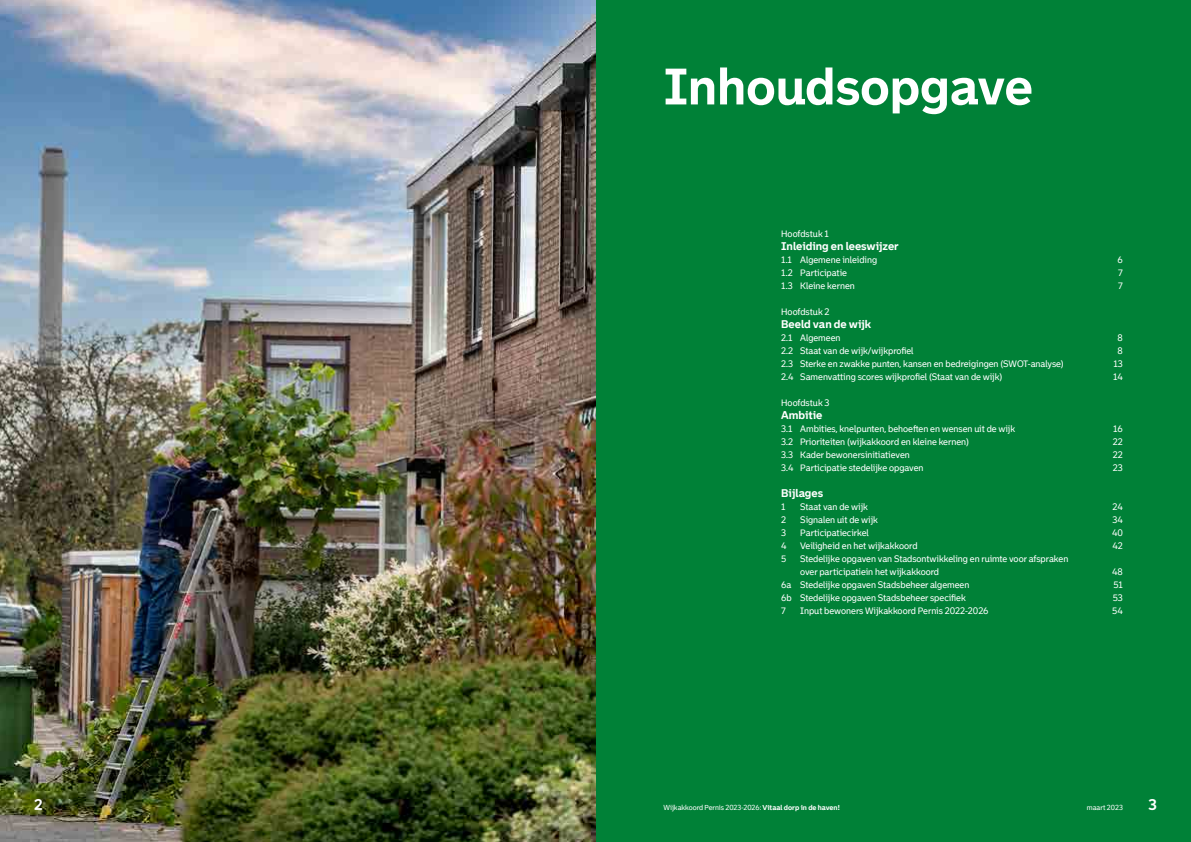
<style>
.page{position:relative;width:1191px;height:842px;background:#fff}
.page>*{position:absolute;margin:0;border:0;box-sizing:border-box;transform-origin:0 0}
.Rotterdam_Titel_bold{font:700 50px "Bolder";color:#fff}
.t1{font:700 15px "Bolder";color:#fff}
.Rotterdam_Subtitel_b{font:700 11px "Bolder";color:#fff}
.Rotterdam_Platte_tek{font:9px/13px "Bolder";color:#fff}
.Rotterdam_Subtitel_b-2{font:9px "Bolder";color:#fff}
.t2{font:7px "Bolder";color:#fff}
.s1{font-weight:700}
</style>
<div class="page">
<div style="left:595px;top:0;width:596px;height:842px;background:#008137"></div>
<img style="left:0;top:0;width:595px;height:842px">
<p class="Rotterdam_Titel_bold" style="left:663px;top:55px;width:371px">Inhoudsopgave</p>
<p class="Rotterdam_Subtitel_b-2" style="left:781px;top:228px;width:49px">Hoofdstuk 1</p>
<p class="Rotterdam_Subtitel_b" style="left:781px;top:239px;width:119px">Inleiding en leeswijzer</p>
<p class="Rotterdam_Platte_tek" style="left:781px;top:253px;width:97px">1.1 Algemene inleiding</p>
<p class="Rotterdam_Platte_tek" style="left:1117px;top:253px;width:7px">6</p>
<p class="Rotterdam_Platte_tek" style="left:781px;top:266px;width:67px">1.2 Participatie</p>
<p class="Rotterdam_Platte_tek" style="left:1118px;top:266px;width:6px">7</p>
<p class="Rotterdam_Platte_tek" style="left:781px;top:279px;width:75px">1.3 Kleine kernen</p>
<p class="Rotterdam_Platte_tek" style="left:1118px;top:279px;width:6px">7</p>
<p class="Rotterdam_Subtitel_b-2" style="left:781px;top:306px;width:50px">Hoofdstuk 2</p>
<p class="Rotterdam_Subtitel_b" style="left:781px;top:317px;width:91px">Beeld van de wijk</p>
<p class="Rotterdam_Platte_tek" style="left:781px;top:331px;width:61px">2.1 Algemeen</p>
<p class="Rotterdam_Platte_tek" style="left:1117px;top:331px;width:7px">8</p>
<p class="Rotterdam_Platte_tek" style="left:781px;top:344px;width:134px">2.2 Staat van de wijk/wijkprofiel</p>
<p class="Rotterdam_Platte_tek" style="left:1117px;top:344px;width:7px">8</p>
<p class="Rotterdam_Platte_tek" style="left:781px;top:357px;width:284px">2.3 Sterke en zwakke punten, kansen en bedreigingen (SWOT-analyse)</p>
<p class="Rotterdam_Platte_tek" style="left:1113px;top:357px;width:11px">13</p>
<p class="Rotterdam_Platte_tek" style="left:781px;top:370px;width:223px">2.4 Samenvatting scores wijkprofiel (Staat van de wijk)</p>
<p class="Rotterdam_Platte_tek" style="left:1113px;top:370px;width:11px">14</p>
<p class="Rotterdam_Subtitel_b-2" style="left:781px;top:397px;width:50px">Hoofdstuk 3</p>
<p class="Rotterdam_Subtitel_b" style="left:781px;top:408px;width:43px">Ambitie</p>
<p class="Rotterdam_Platte_tek" style="left:781px;top:422px;width:235px">3.1 Ambities, knelpunten, behoeften en wensen uit de wijk</p>
<p class="Rotterdam_Platte_tek" style="left:1113px;top:422px;width:11px">16</p>
<p class="Rotterdam_Platte_tek" style="left:781px;top:435px;width:189px">3.2 Prioriteiten (wijkakkoord en kleine kernen)</p>
<p class="Rotterdam_Platte_tek" style="left:1113px;top:435px;width:11px">22</p>
<p class="Rotterdam_Platte_tek" style="left:781px;top:448px;width:130px">3.3 Kader bewonersinitiatieven</p>
<p class="Rotterdam_Platte_tek" style="left:1113px;top:448px;width:11px">22</p>
<p class="Rotterdam_Platte_tek" style="left:781px;top:461px;width:144px">3.4 Participatie stedelijke opgaven</p>
<p class="Rotterdam_Platte_tek" style="left:1112px;top:461px;width:12px">23</p>
<p class="Rotterdam_Subtitel_b" style="left:781px;top:486px;width:43px">Bijlages</p>
<p class="Rotterdam_Platte_tek" style="left:781px;top:500px;width:6px">1</p>
<p class="Rotterdam_Platte_tek" style="left:800px;top:500px;width:69px">Staat van de wijk</p>
<p class="Rotterdam_Platte_tek" style="left:1112px;top:500px;width:12px">24</p>
<p class="Rotterdam_Platte_tek" style="left:781px;top:513px;width:6px">2</p>
<p class="Rotterdam_Platte_tek" style="left:800px;top:513px;width:79px">Signalen uit de wijk</p>
<p class="Rotterdam_Platte_tek" style="left:1112px;top:513px;width:12px">34</p>
<p class="Rotterdam_Platte_tek" style="left:781px;top:526px;width:7px">3</p>
<p class="Rotterdam_Platte_tek" style="left:800px;top:526px;width:70px">Participatiecirkel</p>
<p class="Rotterdam_Platte_tek" style="left:1112px;top:526px;width:12px">40</p>
<p class="Rotterdam_Platte_tek" style="left:781px;top:539px;width:7px">4</p>
<p class="Rotterdam_Platte_tek" style="left:800px;top:539px;width:119px">Veiligheid en het wijkakkoord</p>
<p class="Rotterdam_Platte_tek" style="left:1112px;top:539px;width:12px">42</p>
<p class="Rotterdam_Platte_tek" style="left:781px;top:552px;width:7px">5</p>
<p class="Rotterdam_Platte_tek" style="left:800px;top:552px;width:270px">Stedelijke opgaven van Stadsontwikkeling en ruimte voor afspraken over participatiein het wijkakkoord</p>
<p class="Rotterdam_Platte_tek" style="left:1112px;top:565px;width:12px">48</p>
<p class="Rotterdam_Platte_tek" style="left:781px;top:578px;width:190px">6a Stedelijke opgaven Stadsbeheer algemeen</p>
<p class="Rotterdam_Platte_tek" style="left:1113px;top:578px;width:11px">51</p>
<p class="Rotterdam_Platte_tek" style="left:781px;top:591px;width:186px">6b Stedelijke opgaven Stadsbeheer specifiek</p>
<p class="Rotterdam_Platte_tek" style="left:1112px;top:591px;width:12px">53</p>
<p class="Rotterdam_Platte_tek" style="left:781px;top:604px;width:6px">7</p>
<p class="Rotterdam_Platte_tek" style="left:800px;top:604px;width:190px">Input bewoners Wijkakkoord Pernis 2022-2026</p>
<p class="Rotterdam_Platte_tek" style="left:1112px;top:604px;width:12px">54</p>
<h2 class="t1" style="left:34px;top:796px;width:10px">2</h2>
<p class="t2" style="left:663px;top:804px;width:178px">Wijkakkoord Pernis 2023-2026: <span class="s1">Vitaal dorp in de haven!</span></p>
<p class="t2" style="left:1087px;top:804px;width:38px">maart 2023</p>
<h2 class="t1" style="left:1148px;top:796px;width:10px">3</h2>
</div>
